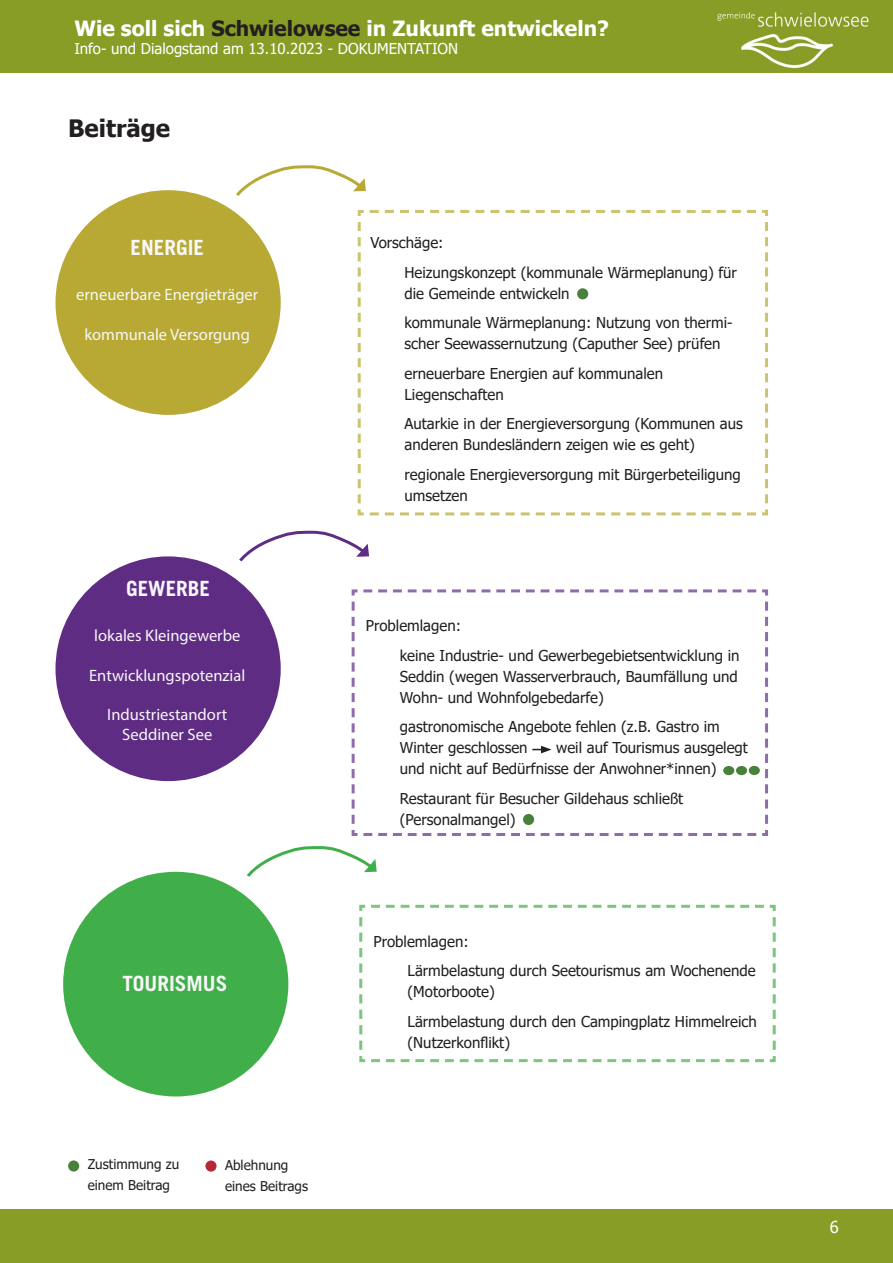
<style>
.page{position:relative;width:893px;height:1263px;background:#fff}
.page>*{position:absolute;margin:0;border:0;box-sizing:border-box;transform-origin:0 0}
.t1{font:700 24px "Tahoma";color:#231f20}
.t2{font:700 21px "Tahoma";color:#fff}
.t3{font:700 21px "Trade Gothic LT Std";color:#f7f7f8}
.t4{font:16.5px "Myriad Pro";color:#f7f7f8}
.t5{font:16.5px "Tahoma";color:#fff}
.t6{font:15px/21px "Tahoma";color:#231f20}
.t7{font:15px "Tahoma";color:#fff}
.t8{font:13.5px/21px "Tahoma";color:#231f20}
.s1{color:#231f20}
</style>
<div class="page">
<div style="left:0;top:0;width:893px;height:73px;background:#889d26"></div>
<div style="left:0;top:1209px;width:893px;height:54px;background:#889d26"></div>
<img style="left:717px;top:10px;width:153px;height:59px">
<div style="left:55px;top:556px;width:226px;height:226px;background:#5f2c84;border-radius:50%"></div>
<svg style="left:239px;top:530px;width:130px;height:32px"></svg>
<svg style="left:351px;top:589px;width:417px;height:247px"></svg>
<svg style="left:532px;top:746px;width:19px;height:7px"></svg>
<div style="left:723px;top:766px;width:11px;height:9px;background:#48803c;border-radius:50%"></div>
<div style="left:736px;top:766px;width:11px;height:9px;background:#48803c;border-radius:50%"></div>
<div style="left:749px;top:766px;width:11px;height:9px;background:#48803c;border-radius:50%"></div>
<div style="left:55px;top:189px;width:226px;height:227px;background:#b7a933;border-radius:50%"></div>
<svg style="left:357px;top:210px;width:411px;height:306px"></svg>
<svg style="left:236px;top:165px;width:130px;height:31px"></svg>
<div style="left:577px;top:288px;width:11px;height:11px;background:#48803c;border-radius:50%"></div>
<div style="left:523px;top:814px;width:11px;height:11px;background:#48803c;border-radius:50%"></div>
<div style="left:62px;top:871px;width:227px;height:226px;background:#40ae49;border-radius:50%"></div>
<svg style="left:247px;top:846px;width:130px;height:31px"></svg>
<svg style="left:359px;top:904px;width:417px;height:159px"></svg>
<div style="left:68px;top:1160px;width:11px;height:11px;background:#48803c;border-radius:50%"></div>
<div style="left:205px;top:1160px;width:12px;height:11px;background:#b72837;border-radius:50%"></div>
<h2 class="t2" style="left:74px;top:14px;width:536px">Wie soll sich <span class="s1">Schwielowsee</span> in Zukunft entwickeln?</h2>
<p class="t7" style="left:74px;top:38px;width:385px">Info- und Dialogstand am 13.10.2023 - DOKUMENTATION</p>
<p class="t1" style="left:68px;top:112px;width:104px">Beiträge</p>
<p class="t3" style="left:130px;top:235px;width:75px">ENERGIE</p>
<p class="t4" style="left:76px;top:284px;width:183px">erneuerbare Energieträger</p>
<p class="t4" style="left:85px;top:324px;width:167px">kommunale Versorgung</p>
<p class="t3" style="left:126px;top:576px;width:86px">GEWERBE</p>
<p class="t4" style="left:94px;top:625px;width:148px">lokales Kleingewerbe</p>
<p class="t4" style="left:89px;top:665px;width:158px">Entwicklungspotenzial</p>
<p class="t4" style="left:107px;top:705px;width:121px">Industriestandort</p>
<p class="t4" style="left:122px;top:724px;width:92px">Seddiner See</p>
<p class="t3" style="left:122px;top:970px;width:107px">TOURISMUS</p>
<p class="t8" style="left:88px;top:1154px;width:93px">Zustimmung zu einem Beitrag</p>
<p class="t8" style="left:225px;top:1155px;width:85px">Ablehnung eines Beitrags</p>
<p class="t6" style="left:370px;top:233px;width:75px">Vorschäge:</p>
<p class="t6" style="left:404px;top:262px;width:334px">Heizungskonzept (kommunale Wärmeplanung) für die Gemeinde entwickeln</p>
<p class="t6" style="left:404px;top:313px;width:330px">kommunale Wärmeplanung: Nutzung von thermi&shy;scher Seewassernutzung (Caputher See) prüfen</p>
<p class="t6" style="left:404px;top:363px;width:260px">erneuerbare Energien auf kommunalen<br>Liegenschaften</p>
<p class="t6" style="left:404px;top:414px;width:340px">Autarkie in der Energieversorgung (Kommunen aus anderen Bundesländern zeigen wie es geht)</p>
<p class="t6" style="left:404px;top:464px;width:338px">regionale Energieversorgung mit Bürgerbeteiligung umsetzen</p>
<p class="t6" style="left:366px;top:616px;width:97px">Problemlagen:</p>
<p class="t6" style="left:400px;top:646px;width:341px">keine Industrie- und Gewerbegebietsentwicklung in<br>Seddin (wegen Wasserverbrauch, Baumfällung und<br>Wohn- und Wohnfolgebedarfe)</p>
<p class="t6" style="left:400px;top:717px;width:321px">gastronomische Angebote fehlen (z.B. Gastro im<br>Winter geschlossen</p>
<p class="t6" style="left:400px;top:738px;width:349px;text-indent:156px">weil auf Tourismus ausgelegt und nicht auf Bedürfnisse der Anwohner*innen)</p>
<p class="t6" style="left:400px;top:789px;width:285px">Restaurant für Besucher Gildehaus schließt (Personalmangel)</p>
<p class="t6" style="left:373px;top:932px;width:97px">Problemlagen:</p>
<p class="t6" style="left:408px;top:961px;width:350px">Lärmbelastung durch Seetourismus am Wochenende (Motorboote)</p>
<p class="t6" style="left:408px;top:1012px;width:351px">Lärmbelastung durch den Campingplatz Himmelreich (Nutzerkonflikt)</p>
<p class="t5" style="left:830px;top:1215px;width:11px">6</p>
</div>
